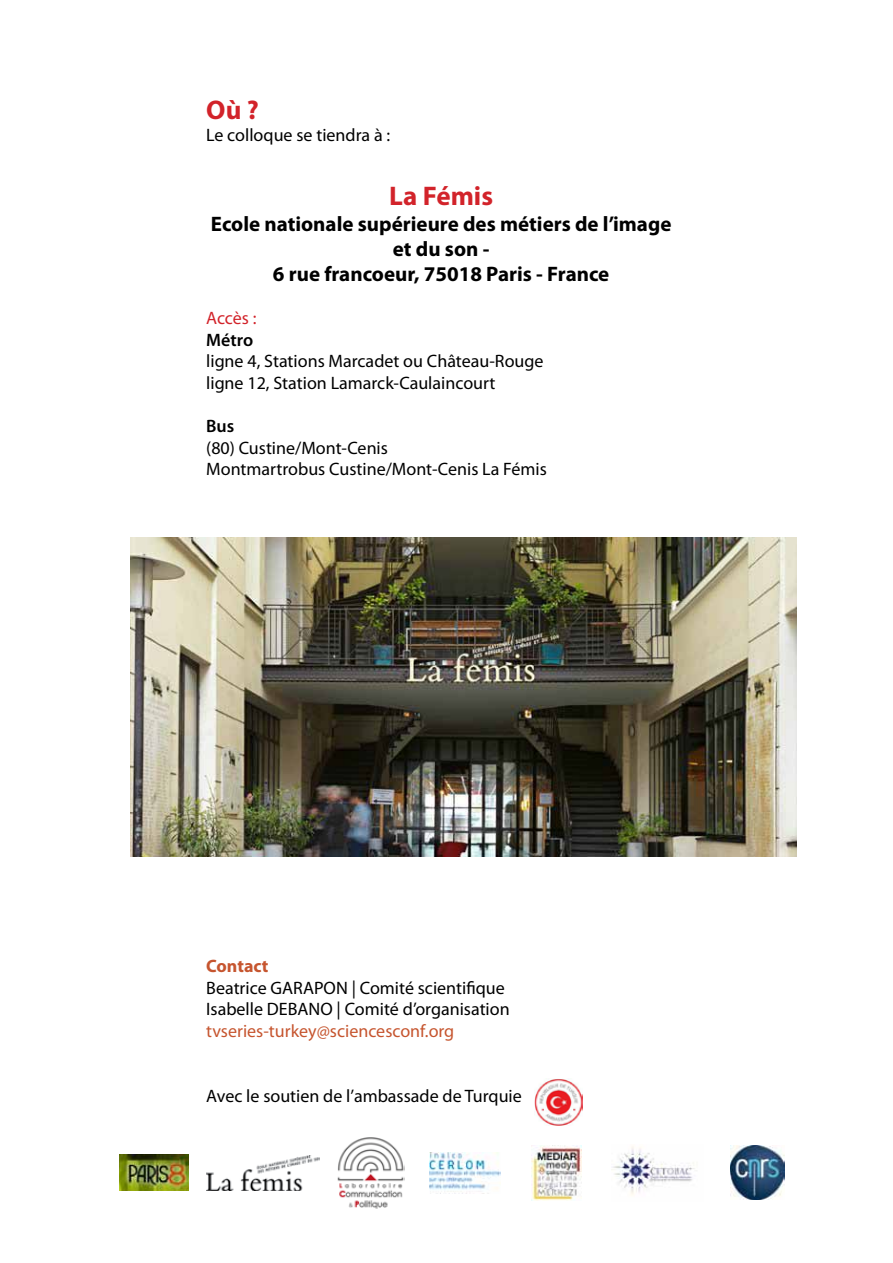
<style>
.page{position:relative;width:893px;height:1263px;background:#fff}
.page>*{position:absolute;margin:0;border:0;box-sizing:border-box;transform-origin:0 0}
.t1{font:700 27px "Myriad Pro";color:#d2232a}
.t2{font:700 21px/25.2px "Myriad Pro";color:#000;text-align:center}
.t3{font:18px/21.6px "Myriad Pro";color:#000}
.t4{font:18px "Myriad Pro";color:#c6552f}
.t5{font:600 18px "Myriad Pro";color:#000}
.t6{font:700 18px "Myriad Pro";color:#c6552f}
.t7{font:18px "Myriad Pro";letter-spacing:-.005em;color:#d2232a}
</style>
<div class="page">
<img style="left:130px;top:538px;width:666px;height:318px">
<img style="left:207px;top:1155px;width:112px;height:35px">
<img style="left:611px;top:1146px;width:84px;height:50px">
<img style="left:337px;top:1137px;width:67px;height:72px">
<img style="left:731px;top:1145px;width:54px;height:55px">
<img style="left:532px;top:1145px;width:49px;height:55px">
<img style="left:119px;top:1154px;width:70px;height:37px">
<img style="left:430px;top:1152px;width:71px;height:40px">
<img style="left:535px;top:1079px;width:48px;height:47px">
<h1 class="t1" style="left:206px;top:92px;width:54px">Où ?</h1>
<p class="t3" style="left:206px;top:123px;width:185px">Le colloque se tiendra à :</p>
<h1 class="t1" style="left:389px;top:179px;width:105px">La Fémis</h1>
<p class="t2" style="left:211px;top:210px;width:462px">Ecole nationale supérieure des métiers de l’image et du son -<br>6 rue francoeur, 75018 Paris - France</p>
<p class="t7" style="left:206px;top:307px;width:52px">Accès :</p>
<p class="t5" style="left:206px;top:328px;width:48px">Métro</p>
<p class="t3" style="left:206px;top:350px;width:339px">ligne 4, Stations Marcadet ou Château-Rouge ligne 12, Station Lamarck-Caulaincourt</p>
<p class="t5" style="left:206px;top:415px;width:30px">Bus</p>
<p class="t3" style="left:206px;top:437px;width:342px">(80) Custine/Mont-Cenis<br>Montmartrobus Custine/Mont-Cenis La Fémis</p>
<p class="t6" style="left:206px;top:954px;width:64px">Contact</p>
<p class="t3" style="left:206px;top:977px;width:305px">Beatrice GARAPON | Comité scientifique<br>Isabelle DEBANO | Comité d’organisation</p>
<p class="t4" style="left:206px;top:1020px;width:250px">tvseries-turkey@sciencesconf.org</p>
<p class="t3" style="left:206px;top:1085px;width:317px">Avec le soutien de l’ambassade de Turquie</p>
</div>
